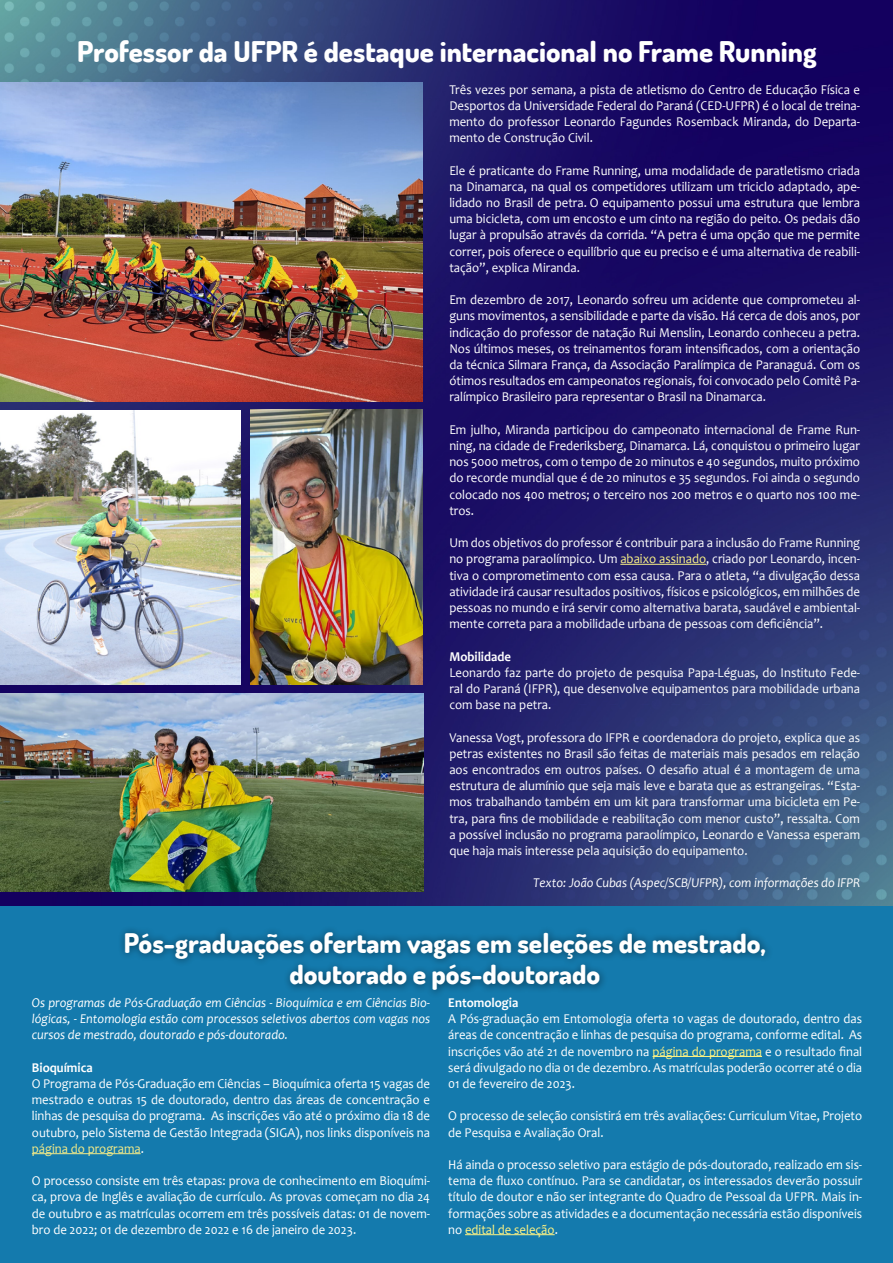
<style>
.page{position:relative;width:893px;height:1263px;background:#fff}
.page>*{position:absolute;margin:0;border:0;box-sizing:border-box;transform-origin:0 0}
.t1{font:800 28.5px "Dosis";color:#fff}
.t2{font:800 27px/31.5px "Dosis";color:#fff;text-align:center}
.t3{font:13.5px/16.2px "Candara";color:#fff;text-align:justify;scale:.94 1}
.t4{font:italic 13.5px/16.2px "Candara";color:#fff;text-align:justify;scale:.94 1}
.t5{font:700 13.5px "Candara";color:#fff;scale:.94 1}
.s1{color:#f8ef87}
.s2{color:#f2ea87}
.s3{color:#fff382}
</style>
<div class="page">
<img style="left:0;top:0;width:893px;height:906px">
<img style="left:0;top:411px;width:240px;height:274px">
<img style="left:251px;top:409px;width:172px;height:276px">
<hr style="left:620px;top:564px;width:86px;height:1px;background:#f8ef87">
<img style="left:0;top:83px;width:423px;height:318px">
<img style="left:0;top:693px;width:423px;height:198px">
<div style="left:0;top:906px;width:893px;height:357px;background:#147aad"></div>
<div style="left:117px;top:925px;width:657px;height:73px;background:#000;opacity:.5"></div>
<hr style="left:32px;top:1153px;width:109px;height:1px;background:#f2ea87">
<hr style="left:652px;top:1056px;width:110px;height:1px;background:#fff382">
<hr style="left:465px;top:1234px;width:90px;height:1px;background:#fff382">
<h1 class="t1" style="left:77px;top:33px;width:741px">Professor da UFPR é destaque internacional no Frame Running</h1>
<p class="t3" style="left:449px;top:81px;width:438px">Três vezes por semana, a pista de atletismo do Centro de Educação Física e Desportos da Universidade Federal do Paraná (CED-UFPR) é o local de treina&shy;mento do professor Leonardo Fagundes Rosemback Miranda, do Departa&shy;mento de Construção Civil.</p>
<p class="t3" style="left:449px;top:162px;width:438px">Ele é praticante do Frame Running, uma modalidade de paratletismo criada na Dinamarca, na qual os competidores utilizam um triciclo adaptado, ape&shy;lidado no Brasil de petra. O equipamento possui uma estrutura que lembra uma bicicleta, com um encosto e um cinto na região do peito. Os pedais dão lugar à propulsão através da corrida. “A petra é uma opção que me permite correr, pois oferece o equilíbrio que eu preciso e é uma alternativa de reabili&shy;tação”, explica Miranda.</p>
<p class="t3" style="left:449px;top:292px;width:439px">Em dezembro de 2017, Leonardo sofreu um acidente que comprometeu al&shy;guns movimentos, a sensibilidade e parte da visão. Há cerca de dois anos, por indicação do professor de natação Rui Menslin, Leonardo conheceu a petra.<br>Nos últimos meses, os treinamentos foram intensificados, com a orientação da técnica Silmara França, da Associação Paralímpica de Paranaguá. Com os ótimos resultados em campeonatos regionais, foi convocado pelo Comitê Pa&shy;ralímpico Brasileiro para representar o Brasil na Dinamarca.</p>
<p class="t3" style="left:449px;top:421px;width:438px">Em julho, Miranda participou do campeonato internacional de Frame Run&shy;ning, na cidade de Frederiksberg, Dinamarca. Lá, conquistou o primeiro lugar nos 5000 metros, com o tempo de 20 minutos e 40 segundos, muito próximo do recorde mundial que é de 20 minutos e 35 segundos. Foi ainda o segundo colocado nos 400 metros; o terceiro nos 200 metros e o quarto nos 100 me&shy;tros.</p>
<p class="t3" style="left:449px;top:535px;width:439px">Um dos objetivos do professor é contribuir para a inclusão do Frame Running no programa paraolímpico. Um <span class="s1">abaixo assinado</span>, criado por Leonardo, incen&shy;tiva o comprometimento com essa causa. Para o atleta, “a divulgação dessa atividade irá causar resultados positivos, físicos e psicológicos, em milhões de pessoas no mundo e irá servir como alternativa barata, saudável e ambiental&shy;mente correta para a mobilidade urbana de pessoas com deficiência”.</p>
<p class="t5" style="left:449px;top:648px;width:67px">Mobilidade</p>
<p class="t3" style="left:449px;top:664px;width:438px">Leonardo faz parte do projeto de pesquisa Papa-Léguas, do Instituto Fede&shy;ral do Paraná (IFPR), que desenvolve equipamentos para mobilidade urbana com base na petra.</p>
<p class="t3" style="left:449px;top:729px;width:438px">Vanessa Vogt, professora do IFPR e coordenadora do projeto, explica que as petras existentes no Brasil são feitas de materiais mais pesados em relação aos encontrados em outros países. O desafio atual é a montagem de uma estrutura de alumínio que seja mais leve e barata que as estrangeiras. “Esta&shy;mos trabalhando também em um kit para transformar uma bicicleta em Pe&shy;tra, para fins de mobilidade e reabilitação com menor custo”, ressalta. Com a possível inclusão no programa paraolímpico, Leonardo e Vanessa esperam que haja mais interesse pela aquisição do equipamento.</p>
<p class="t4" style="left:533px;top:875px;width:349px">Texto: João Cubas (Aspec/SCB/UFPR), com informações do IFPR</p>
<h2 class="t2" style="left:124px;top:926px;width:644px">Pós-graduações ofertam vagas em seleções de mestrado, doutorado e pós-doutorado</h2>
<p class="t4" style="left:32px;top:994px;width:425px">Os programas de Pós-Graduação em Ciências - Bioquímica e em Ciências Bio&shy;lógicas, - Entomologia estão com processos seletivos abertos com vagas nos cursos de mestrado, doutorado e pós-doutorado.</p>
<p class="t5" style="left:32px;top:1059px;width:66px">Bioquímica</p>
<p class="t3" style="left:32px;top:1075px;width:425px">O Programa de Pós-Graduação em Ciências – Bioquímica oferta 15 vagas de mestrado e outras 15 de doutorado, dentro das áreas de concentração e linhas de pesquisa do programa. As inscrições vão até o próximo dia 18 de outubro, pelo Sistema de Gestão Integrada (SIGA), nos links disponíveis na <span class="s2">página do programa</span>.</p>
<p class="t3" style="left:32px;top:1172px;width:425px">O processo consiste em três etapas: prova de conhecimento em Bioquími&shy;ca, prova de Inglês e avaliação de currículo. As provas começam no dia 24 de outubro e as matrículas ocorrem em três possíveis datas: 01 de novem&shy;bro de 2022; 01 de dezembro de 2022 e 16 de janeiro de 2023.</p>
<p class="t5" style="left:448px;top:994px;width:76px">Entomologia</p>
<p class="t3" style="left:448px;top:1010px;width:442px">A Pós-graduação em Entomologia oferta 10 vagas de doutorado, dentro das áreas de concentração e linhas de pesquisa do programa, conforme edital. As inscrições vão até 21 de novembro na <span class="s3">página do programa</span> e o resultado final será divulgado no dia 01 de dezembro. As matrículas poderão ocorrer até o dia 01 de fevereiro de 2023.</p>
<p class="t3" style="left:448px;top:1108px;width:442px">O processo de seleção consistirá em três avaliações: Curriculum Vitae, Projeto de Pesquisa e Avaliação Oral.</p>
<p class="t3" style="left:448px;top:1156px;width:442px">Há ainda o processo seletivo para estágio de pós-doutorado, realizado em sis&shy;tema de fluxo contínuo. Para se candidatar, os interessados deverão possuir título de doutor e não ser integrante do Quadro de Pessoal da UFPR. Mais in&shy;formações sobre as atividades e a documentação necessária estão disponíveis no <span class="s3">edital de seleção</span>.</p>
</div>
